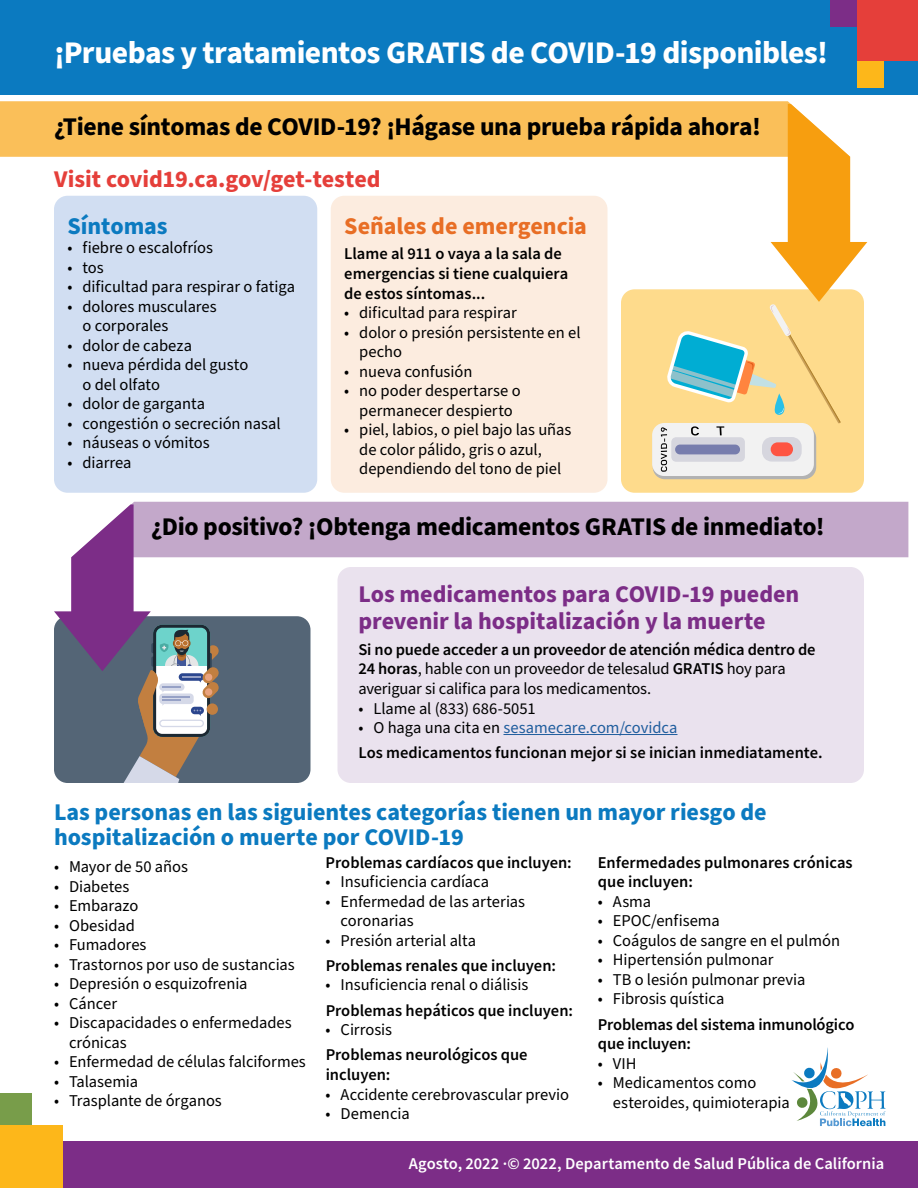
<style>
.page{position:relative;width:918px;height:1188px;background:#fff}
.page>*{position:absolute;margin:0;border:0;box-sizing:border-box;transform-origin:0 0}
.Heading_1{font:700 31.5px "Source Sans Pro";letter-spacing:-.02em;color:#fff}
.Heading_2{font:700 25.5px "Source Sans Pro";letter-spacing:-.01em;color:#000}
.Heading_3{font:700 24px/25.5px "Source Sans Pro";letter-spacing:-.005em;color:#0b7ac0}
.Heading_3-2{font:700 24px/27px "Source Sans Pro";color:#7c2d87}
.Heading_3-3{font:700 24px "Source Sans Pro";letter-spacing:-.005em;color:#e53f3a}
.Heading_3-4{font:700 24px "Source Sans Pro";color:#e86e25}
.Paragraph{font:16.5px/19.5px "Source Sans Pro";letter-spacing:-.005em;color:#000}
.Paragraph-2{font:600 16.5px/19.8px "Source Sans Pro";color:#000}
.Paragraph-3{font:600 16.5px "Source Sans Pro";color:#fff}
.t1{font:16.5px "Source Sans Pro";color:#215e9e}
.s1{font-weight:600}
.s2{color:#000}
</style>
<div class="page">
<div style="left:0;top:1093px;width:32px;height:32px;background:#789d4a"></div>
<div style="left:0;top:1141px;width:918px;height:47px;background:#7c2d87"></div>
<div style="left:0;top:1125px;width:63px;height:63px;background:#fdb71a"></div>
<div style="left:0;top:0;width:918px;height:94px;background:#0b7ac0"></div>
<div style="left:857px;top:0;width:61px;height:61px;background:#e53f3a"></div>
<div style="left:857px;top:61px;width:27px;height:27px;background:#fdb71a"></div>
<div style="left:830px;top:0;width:27px;height:27px;background:#7c2d87"></div>
<div style="left:621px;top:289px;width:243px;height:204px;background:#fedb8c"></div>
<div style="left:0;top:101px;width:791px;height:56px;background:#fabf59"></div>
<svg style="left:653px;top:104px;width:214px;height:375px"></svg>
<div style="left:54px;top:196px;width:263px;height:297px;background:#d1def2;border-radius:14px"></div>
<div style="left:338px;top:567px;width:526px;height:216px;background:#eae2ee;border-radius:14px"></div>
<div style="left:331px;top:196px;width:277px;height:297px;background:#fcecdf;border-radius:14px"></div>
<hr style="left:503px;top:734px;width:175px;height:1px;background:#215e9e">
<div style="left:132px;top:502px;width:776px;height:55px;background:#c3a8ca"></div>
<svg style="left:54px;top:504px;width:256px;height:279px"></svg>
<svg style="left:791px;top:1047px;width:95px;height:79px"></svg>
<h1 class="Heading_1" style="left:54px;top:31px;width:775px">¡Pruebas y tratamientos GRATIS de COVID-19 disponibles!</h1>
<p class="Heading_2" style="left:54px;top:109px;width:708px">¿Tiene síntomas de COVID-19? ¡Hágase una prueba rápida ahora!</p>
<p class="Heading_3-3" style="left:54px;top:163px;width:328px">Visit covid19.ca.gov/get-tested</p>
<p class="Heading_3" style="left:68px;top:214px;width:102px">Síntomas</p>
<p class="Paragraph" style="left:68px;top:239px;width:147px">• fiebre o escalofríos</p>
<p class="Paragraph" style="left:68px;top:258px;width:38px">• tos</p>
<p class="Paragraph" style="left:68px;top:278px;width:229px">• dificultad para respirar o fatiga</p>
<p class="Paragraph" style="left:83px;top:297px;width:136px;text-indent:-15px">• dolores musculares o corporales</p>
<p class="Paragraph" style="left:68px;top:336px;width:126px">• dolor de cabeza</p>
<p class="Paragraph" style="left:83px;top:356px;width:167px;text-indent:-15px">• nueva pérdida del gusto o del olfato</p>
<p class="Paragraph" style="left:68px;top:395px;width:139px">• dolor de garganta</p>
<p class="Paragraph" style="left:68px;top:414px;width:215px">• congestión o secreción nasal</p>
<p class="Paragraph" style="left:68px;top:434px;width:144px">• náuseas o vómitos</p>
<p class="Paragraph" style="left:68px;top:453px;width:66px">• diarrea</p>
<p class="Heading_3-4" style="left:344px;top:210px;width:244px">Señales de emergencia</p>
<p class="Paragraph-2" style="left:344px;top:243px;width:226px">Llame al 911 o vaya a la sala de emergencias si tiene cualquiera de estos síntomas...</p>
<p class="Paragraph" style="left:344px;top:303px;width:174px">• dificultad para respirar</p>
<p class="Paragraph" style="left:359px;top:323px;width:223px;text-indent:-15px">• dolor o presión persistente en el pecho</p>
<p class="Paragraph" style="left:344px;top:362px;width:130px">• nueva confusión</p>
<p class="Paragraph" style="left:344px;top:381px;width:178px;text-align:center">• no poder despertarse o permanecer despierto</p>
<p class="Paragraph" style="left:359px;top:420px;width:214px;text-indent:-15px">• piel, labios, o piel bajo las uñas de color pálido, gris o azul, dependiendo del tono de piel</p>
<p class="Heading_2" style="left:151px;top:510px;width:675px">¿Dio positivo? ¡Obtenga medicamentos GRATIS de inmediato!</p>
<p class="Heading_3-2" style="left:358px;top:582px;width:442px">Los medicamentos para COVID-19 pueden prevenir la hospitalización y la muerte</p>
<p class="Paragraph" style="left:358px;top:640px;width:459px"><span class="s1">Si no puede acceder a un proveedor de atención médica dentro de<br>24 horas</span>, hable con un proveedor de telesalud <span class="s1">GRATIS</span> hoy para averiguar si califica para los medicamentos.</p>
<p class="Paragraph" style="left:358px;top:699px;width:179px">• Llame al (833) 686-5051</p>
<p class="t1" style="left:358px;top:717px;width:321px"><span class="s2">• O haga una cita en</span> sesamecare.com/covidca</p>
<p class="Paragraph-2" style="left:359px;top:743px;width:466px">Los medicamentos funcionan mejor si se inician inmediatamente.</p>
<p class="Heading_3" style="left:54px;top:799px;width:714px">Las personas en las siguientes categorías tienen un mayor riesgo de hospitalización o muerte por COVID-19</p>
<p class="Paragraph" style="left:54px;top:857px;width:136px">• Mayor de 50 años</p>
<p class="Paragraph" style="left:54px;top:877px;width:77px">• Diabetes</p>
<p class="Paragraph" style="left:54px;top:896px;width:86px">• Embarazo</p>
<p class="Paragraph" style="left:54px;top:916px;width:82px">• Obesidad</p>
<p class="Paragraph" style="left:54px;top:935px;width:94px">• Fumadores</p>
<p class="Paragraph" style="left:54px;top:955px;width:242px">• Trastornos por uso de sustancias</p>
<p class="Paragraph" style="left:54px;top:974px;width:195px">• Depresión o esquizofrenia</p>
<p class="Paragraph" style="left:54px;top:994px;width:65px">• Cáncer</p>
<p class="Paragraph" style="left:69px;top:1013px;width:224px;text-indent:-15px">• Discapacidades o enfermedades crónicas</p>
<p class="Paragraph" style="left:54px;top:1052px;width:253px">• Enfermedad de células falciformes</p>
<p class="Paragraph" style="left:54px;top:1072px;width:86px">• Talasemia</p>
<p class="Paragraph" style="left:54px;top:1091px;width:169px">• Trasplante de órganos</p>
<p class="Paragraph-2" style="left:326px;top:852px;width:248px">Problemas cardíacos que incluyen:</p>
<p class="Paragraph" style="left:326px;top:872px;width:165px">• Insuficiencia cardíaca</p>
<p class="Paragraph" style="left:341px;top:892px;width:186px;text-indent:-15px">• Enfermedad de las arterias coronarias</p>
<p class="Paragraph" style="left:326px;top:931px;width:152px">• Presión arterial alta</p>
<p class="Paragraph-2" style="left:326px;top:955px;width:232px">Problemas renales que incluyen:</p>
<p class="Paragraph" style="left:326px;top:976px;width:204px">• Insuficiencia renal o diálisis</p>
<p class="Paragraph-2" style="left:326px;top:1000px;width:249px">Problemas hepáticos que incluyen:</p>
<p class="Paragraph" style="left:326px;top:1020px;width:68px">• Cirrosis</p>
<p class="Paragraph-2" style="left:326px;top:1045px;width:204px">Problemas neurológicos que incluyen:</p>
<p class="Paragraph" style="left:326px;top:1085px;width:245px">• Accidente cerebrovascular previo</p>
<p class="Paragraph" style="left:326px;top:1104px;width:86px">• Demencia</p>
<p class="Paragraph-2" style="left:598px;top:852px;width:256px">Enfermedades pulmonares crónicas que incluyen:</p>
<p class="Paragraph" style="left:598px;top:892px;width:55px">• Asma</p>
<p class="Paragraph" style="left:598px;top:912px;width:123px">• EPOC/enfisema</p>
<p class="Paragraph" style="left:598px;top:931px;width:244px">• Coágulos de sangre en el pulmón</p>
<p class="Paragraph" style="left:598px;top:951px;width:177px">• Hipertensión pulmonar</p>
<p class="Paragraph" style="left:598px;top:970px;width:209px">• TB o lesión pulmonar previa</p>
<p class="Paragraph" style="left:598px;top:990px;width:128px">• Fibrosis quística</p>
<p class="Paragraph-2" style="left:598px;top:1014px;width:258px">Problemas del sistema inmunológico que incluyen:</p>
<p class="Paragraph" style="left:598px;top:1054px;width:40px">• VIH</p>
<p class="Paragraph" style="left:613px;top:1074px;width:178px;text-indent:-15px">• Medicamentos como esteroides, quimioterapia</p>
<p class="Paragraph-3" style="left:409px;top:1153px;width:477px">Agosto, 2022 ·© 2022, Departamento de Salud Pública de California</p>
</div>
